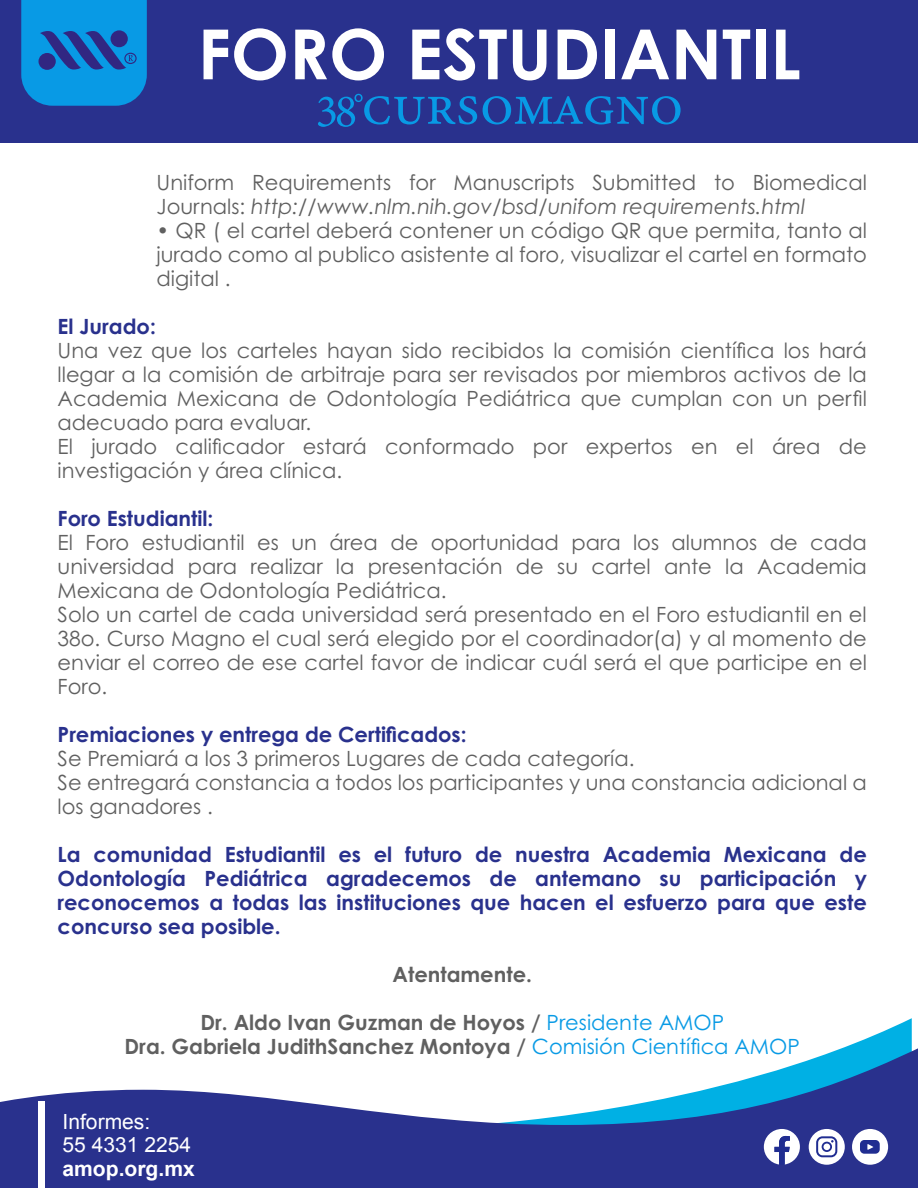
<style>
.page{position:relative;width:918px;height:1188px;background:#fff}
.page>*{position:absolute;margin:0;border:0;box-sizing:border-box;transform-origin:0 0}
.t1{font:700 69.15px "Century Gothic Pro";color:#fff}
.t2{font:21px/24px "Century Gothic Pro";color:#606060}
.t3{font:700 21px/24px "Century Gothic Pro";color:#29318d;text-align:justify}
.t4{font:700 21px/24px "Century Gothic Pro";color:#606060;text-align:center}
.t5{font:20.85px/23.4px "Arial";color:#fff}
.t6{font:700 20.85px "Arial";color:#fff}
.s1{font-style:italic}
.s2{font-weight:400;color:#089ae5}
</style>
<div class="page">
<svg style="left:858px;top:1018px;width:54px;height:24px"></svg>
<svg style="left:0;top:1042px;width:918px;height:146px;fill:#29318d"></svg>
<div style="left:39px;top:1102px;width:6px;height:86px;background:#fff"></div>
<div style="left:809px;top:1129px;width:36px;height:36px;background:#fff;border-radius:50%"></div>
<svg style="left:816px;top:1136px;width:21px;height:21px"></svg>
<svg style="left:764px;top:1129px;width:36px;height:36px"></svg>
<div style="left:852px;top:1129px;width:36px;height:36px;background:#fff;border-radius:50%"></div>
<svg style="left:860px;top:1140px;width:20px;height:14px"></svg>
<div style="left:0;top:0;width:918px;height:143px;background:#29318d"></div>
<svg style="left:21px;top:0;width:126px;height:106px"></svg>
<svg style="left:318px;top:94px;width:159px;height:33px"></svg>
<svg style="left:483px;top:96px;width:198px;height:28px"></svg>
<h1 class="t1" style="left:198px;top:11px;width:605px">FORO ESTUDIANTIL</h1>
<p class="t2" style="left:157px;top:171px;width:712px">Uniform Requirements for Manuscripts Submitted to Biomedical<br>Journals: <span class="s1">http://www.nlm.nih.gov/bsd/unifom requirements.html</span></p>
<p class="t2" style="left:157px;top:219px;width:712px;text-align:justify">• QR ( el cartel deberá contener un código QR que permita, tanto al jurado como al publico asistente al foro, visualizar el cartel en formato digital .</p>
<p class="t3" style="left:58px;top:314px;width:100px">El Jurado:</p>
<p class="t2" style="left:58px;top:339px;width:811px">Una vez que los carteles hayan sido recibidos la comisión científica los hará llegar a la comisión de arbitraje para ser revisados por miembros activos de la Academia Mexicana de Odontología Pediátrica que cumplan con un perfil adecuado para evaluar.<br>El jurado calificador estará conformado por expertos en el área de investigación y área clínica.</p>
<p class="t3" style="left:58px;top:506px;width:157px">Foro Estudiantil:</p>
<p class="t2" style="left:58px;top:531px;width:811px">El Foro estudiantil es un área de oportunidad para los alumnos de cada universidad para realizar la presentación de su cartel ante la Academia Mexicana de Odontología Pediátrica.<br>Solo un cartel de cada universidad será presentado en el Foro estudiantil en el 38o. Curso Magno el cual será elegido por el coordinador(a) y al momento de enviar el correo de ese cartel favor de indicar cuál será el que participe en el Foro.</p>
<p class="t3" style="left:58px;top:723px;width:411px">Premiaciones y entrega de Certificados:</p>
<p class="t2" style="left:58px;top:747px;width:811px">Se Premiará a los 3 primeros Lugares de cada categoría.<br>Se entregará constancia a todos los participantes y una constancia adicional a los ganadores .</p>
<p class="t3" style="left:58px;top:843px;width:811px">La comunidad Estudiantil es el futuro de nuestra Academia Mexicana de Odontología Pediátrica agradecemos de antemano su participación y reconocemos a todas las instituciones que hacen el esfuerzo para que este concurso sea posible.</p>
<p class="t4" style="left:393px;top:963px;width:141px">Atentamente.</p>
<p class="t4" style="left:125px;top:1011px;width:677px">Dr. Aldo Ivan Guzman de Hoyos / <span class="s2">Presidente AMOP<br></span>Dra. Gabriela JudithSanchez Montoya / <span class="s2">Comisión Científica AMOP</span></p>
<p class="t5" style="left:63px;top:1110px;width:130px">Informes:<br>55 4331 2254</p>
<p class="t6" style="left:63px;top:1155px;width:134px">amop.org.mx</p>
</div>
